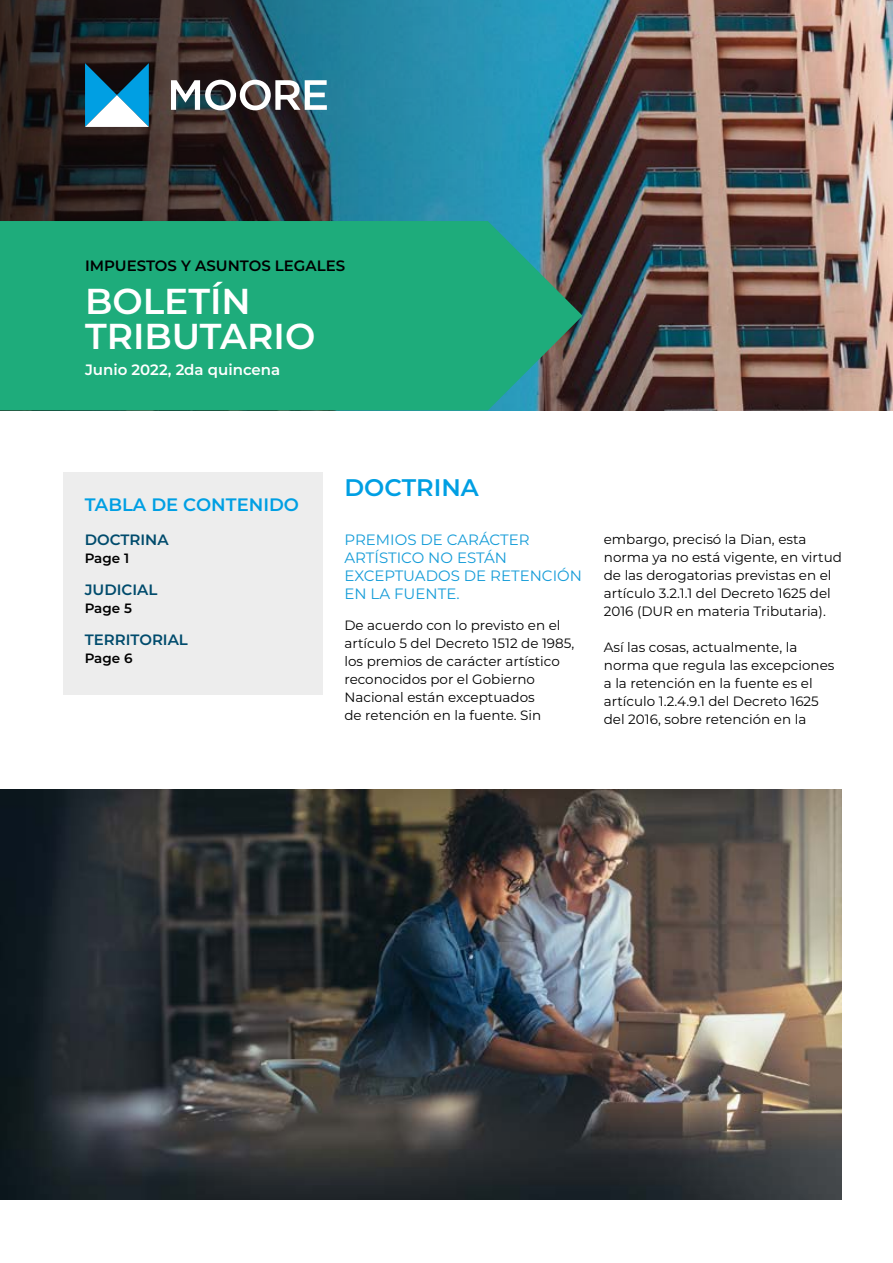
<style>
.page{position:relative;width:893px;height:1263px;background:#fff}
.page>*{position:absolute;margin:0;border:0;box-sizing:border-box;transform-origin:0 0}
.t1{font:600 36px/34.5px "Montserrat";color:#fff}
.t2{font:600 24px "Montserrat";color:#009fe3}
.t3{font:600 18px "Montserrat";color:#009fe3}
.t4{font:15px/18px "Montserrat";color:#159cd8}
.t5{font:600 15px "Montserrat";color:#004b6c}
.t6{font:600 15px "Montserrat";color:#000}
.t7{font:600 15px "Montserrat";color:#fff}
.t8{font:13.5px/18px "Montserrat";color:#000}
.t9{font:600 13.5px "Montserrat";color:#000}
</style>
<div class="page">
<img style="left:0;top:789px;width:842px;height:410px">
<img style="left:0;top:0;width:893px;height:410px">
<svg style="left:85px;top:63px;width:64px;height:64px"></svg>
<svg style="left:171px;top:80px;width:156px;height:30px"></svg>
<svg style="left:0;top:221px;width:583px;height:189px;background:#21a679"></svg>
<div style="left:63px;top:472px;width:260px;height:223px;background:#ededed"></div>
<p class="t6" style="left:85px;top:255px;width:262px">IMPUESTOS Y ASUNTOS LEGALES</p>
<h1 class="t1" style="left:85px;top:282px;width:232px">BOLETÍN<br>TRIBUTARIO</h1>
<p class="t7" style="left:85px;top:359px;width:197px">Junio 2022, 2da quincena</p>
<h3 class="t3" style="left:85px;top:492px;width:216px">TABLA DE CONTENIDO</h3>
<p class="t5" style="left:85px;top:529px;width:85px">DOCTRINA</p>
<p class="t9" style="left:85px;top:549px;width:46px">Page 1</p>
<p class="t5" style="left:85px;top:579px;width:74px">JUDICIAL</p>
<p class="t9" style="left:85px;top:599px;width:49px">Page 5</p>
<p class="t5" style="left:85px;top:629px;width:105px">TERRITORIAL</p>
<p class="t9" style="left:85px;top:648px;width:49px">Page 6</p>
<h2 class="t2" style="left:344px;top:470px;width:136px">DOCTRINA</h2>
<p class="t4" style="left:344px;top:530px;width:239px">PREMIOS DE CARÁCTER<br>ARTÍSTICO NO ESTÁN<br>EXCEPTUADOS DE RETENCIÓN<br>EN LA FUENTE.</p>
<p class="t8" style="left:344px;top:616px;width:231px">De acuerdo con lo previsto en el artículo 5 del Decreto 1512 de 1985, los premios de carácter artístico reconocidos por el Gobierno<br>Nacional están exceptuados<br>de retención en la fuente. Sin</p>
<p class="t8" style="left:604px;top:530px;width:240px">embargo, precisó la Dian, esta norma ya no está vigente, en virtud de las derogatorias previstas en el artículo 3.2.1.1 del Decreto 1625 del 2016 (DUR en materia Tributaria).</p>
<p class="t8" style="left:604px;top:638px;width:232px">Así las cosas, actualmente, la norma que regula las excepciones a la retención en la fuente es el artículo 1.2.4.9.1 del Decreto 1625 del 2016, sobre retención en la</p>
</div>
